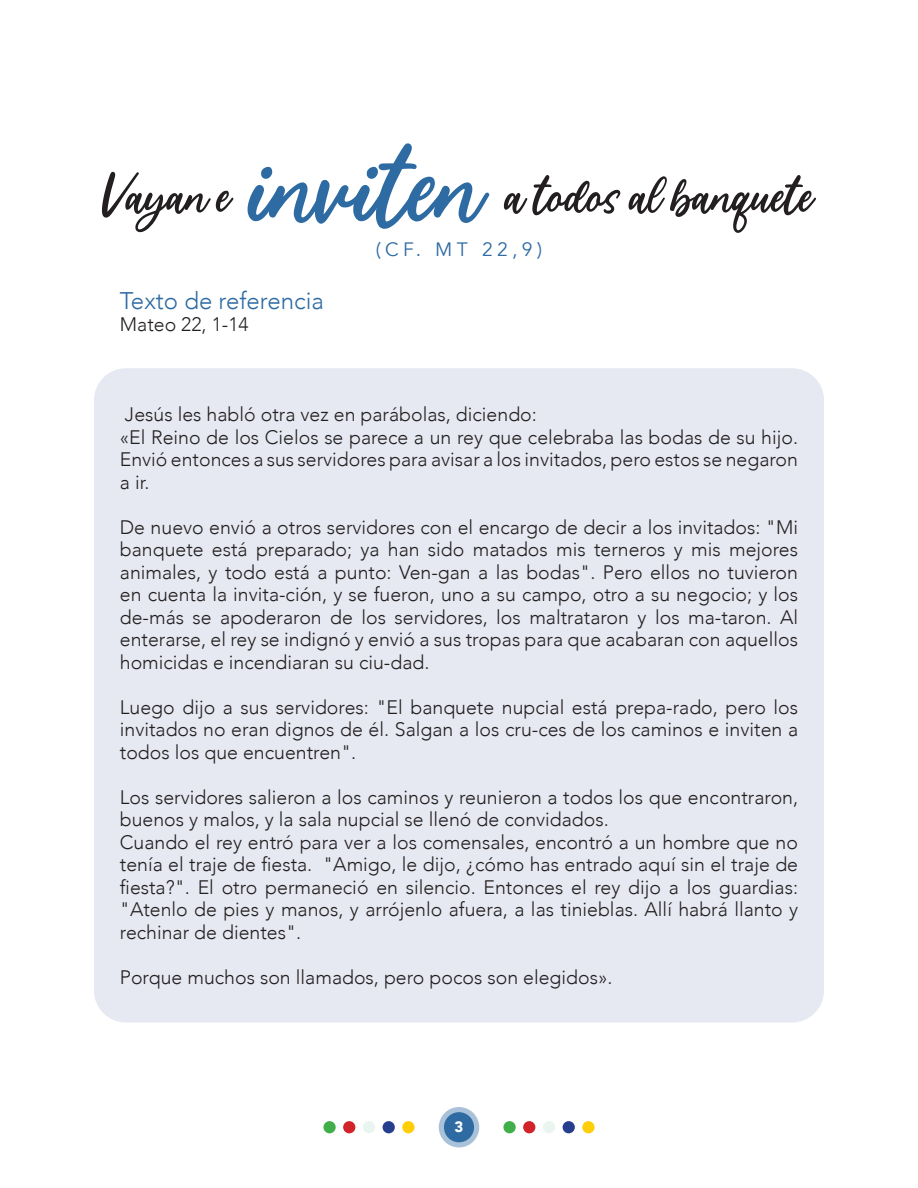
<style>
.page{position:relative;width:918px;height:1188px;background:#fff}
.page>*{position:absolute;margin:0;border:0;box-sizing:border-box;transform-origin:0 0}
.t1{font:138.9px "Palace";color:#2d6ba2}
.t2{font:65.4px "Palace";color:#231f20}
.CELESTE_REGULAR{font:300 24px "Avenir";color:#2d6ba2}
.REGULAR{font:300 19.5px/22.5px "Avenir";color:#231f20;text-align:justify}
.t3{font:19.35px "Avenir";color:#2d6ba2}
.t4{font:900 15px "Avenir";color:#fff}
</style>
<div class="page">
<div style="left:94px;top:368px;width:730px;height:655px;background:#e7e9f2;border-radius:32px"></div>
<div style="left:323px;top:1121px;width:13px;height:12px;background:#40ae49;border-radius:50%"></div>
<div style="left:383px;top:1121px;width:12px;height:12px;background:#253f8e;border-radius:50%"></div>
<div style="left:343px;top:1121px;width:12px;height:12px;background:#d1232a;border-radius:50%"></div>
<div style="left:363px;top:1121px;width:12px;height:12px;background:#e9f5ee;border-radius:50%"></div>
<div style="left:402px;top:1121px;width:13px;height:12px;background:#fece08;border-radius:50%"></div>
<div style="left:503px;top:1121px;width:13px;height:12px;background:#40ae49;border-radius:50%"></div>
<div style="left:563px;top:1121px;width:12px;height:12px;background:#253f8e;border-radius:50%"></div>
<div style="left:523px;top:1121px;width:12px;height:12px;background:#d1232a;border-radius:50%"></div>
<div style="left:543px;top:1121px;width:12px;height:12px;background:#e9f5ee;border-radius:50%"></div>
<div style="left:582px;top:1121px;width:13px;height:12px;background:#fece08;border-radius:50%"></div>
<svg style="left:439px;top:1107px;width:40px;height:41px"></svg>
<div style="left:444px;top:1112px;width:30px;height:30px;background:#2d6ba2;border-radius:50%"></div>
<p class="t1" style="left:252px;top:131px;width:234px">inviten</p>
<p class="t3" style="left:376px;top:238px;width:168px">(CF. MT 22,9)</p>
<p class="CELESTE_REGULAR" style="left:120px;top:286px;width:206px">Texto de referencia</p>
<p class="REGULAR" style="left:120px;top:313px;width:130px">Mateo 22, 1-14</p>
<p class="t2" style="left:104px;top:169px;width:129px">Vayan e</p>
<p class="t2" style="left:506px;top:169px;width:309px">a todos al banquete</p>
<p class="REGULAR" style="left:125px;top:403px;width:413px">Jesús les habló otra vez en parábolas, diciendo:</p>
<p class="REGULAR" style="left:120px;top:426px;width:680px">«El Reino de los Cielos se parece a un rey que celebraba las bodas de su hijo.<br>Envió entonces a sus servidores para avisar a los invitados, pero estos se negaron a ir.</p>
<p class="REGULAR" style="left:120px;top:516px;width:680px">De nuevo envió a otros servidores con el encargo de decir a los invitados: "Mi banquete está preparado; ya han sido matados mis terneros y mis mejores animales, y todo está a punto: Ven-gan a las bodas". Pero ellos no tuvieron en cuenta la invita-ción, y se fueron, uno a su campo, otro a su negocio; y los de-más se apoderaron de los servidores, los maltrataron y los ma-taron. Al enterarse, el rey se indignó y envió a sus tropas para que acabaran con aquellos homicidas e incendiaran su ciu-dad.</p>
<p class="REGULAR" style="left:120px;top:696px;width:680px">Luego dijo a sus servidores: "El banquete nupcial está prepa-rado, pero los invitados no eran dignos de él. Salgan a los cru-ces de los caminos e inviten a todos los que encuentren".</p>
<p class="REGULAR" style="left:120px;top:786px;width:680px">Los servidores salieron a los caminos y reunieron a todos los que encontraron, buenos y malos, y la sala nupcial se llenó de convidados.</p>
<p class="REGULAR" style="left:120px;top:831px;width:680px">Cuando el rey entró para ver a los comensales, encontró a un hombre que no tenía el traje de fiesta. "Amigo, le dijo, ¿cómo has entrado aquí sin el traje de fiesta?". El otro permaneció en silencio. Entonces el rey dijo a los guardias: "Atenlo de pies y manos, y arrójenlo afuera, a las tinieblas. Allí habrá llanto y rechinar de dientes".</p>
<p class="REGULAR" style="left:120px;top:966px;width:494px">Porque muchos son llamados, pero pocos son elegidos».</p>
<p class="t4" style="left:455px;top:1114px;width:10px">3</p>
</div>
